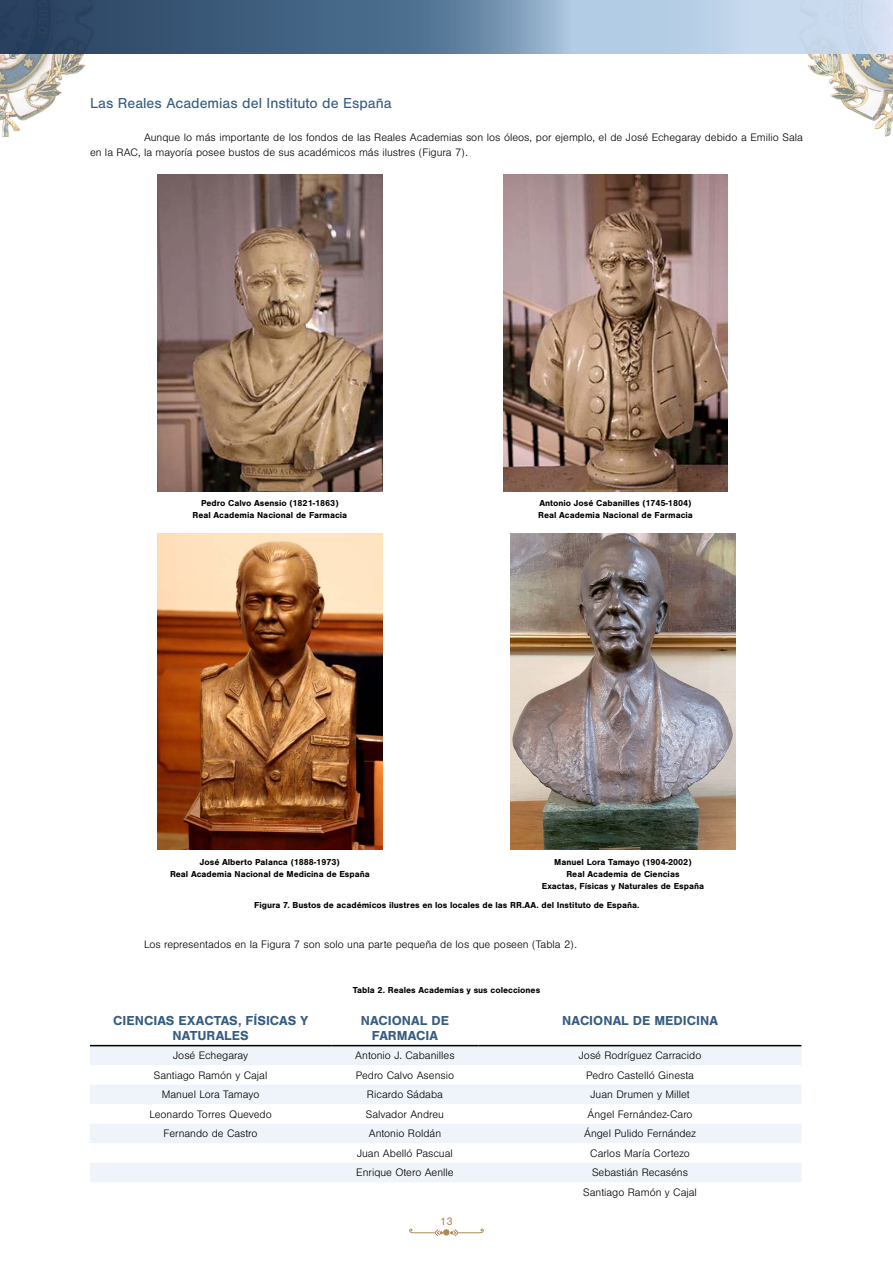
<style>
.page{position:relative;width:893px;height:1263px;background:#fff}
.page>*{position:absolute;margin:0;border:0;box-sizing:border-box;transform-origin:0 0}
.apartados_cuerpo{font:15px "Nimbus San";color:#375d81}
.heading_-_table{font:700 13.5px/15px "Nimbus San";color:#375d81;text-align:center}
.Body_black_-_2nd{font:300 11.25px "Nimbus San";color:#000}
.Body_black{font:300 11.25px/15px "Nimbus San";color:#000}
.t1{font:11.25px "Nimbus San";color:#ad8954}
.Captions{font:700 9px/12px "Nimbus San";color:#000;text-align:center}
</style>
<div class="page">
<img style="left:0;top:54px;width:86px;height:83px">
<img style="left:807px;top:54px;width:86px;height:83px">
<svg style="left:0;top:0;width:893px;height:54px;background:#748faa"></svg>
<svg style="left:409px;top:1229px;width:75px;height:7px"></svg>
<svg style="left:90px;top:1046px;width:711px;height:136px;fill:#eef4f9"></svg>
<hr style="left:90px;top:1045px;width:241px;height:1px;background:#000">
<hr style="left:331px;top:1045px;width:148px;height:1px;background:#000">
<hr style="left:479px;top:1045px;width:322px;height:1px;background:#000">
<img style="left:158px;top:175px;width:224px;height:316px">
<img style="left:503px;top:175px;width:225px;height:316px">
<img style="left:511px;top:533px;width:224px;height:316px">
<img style="left:158px;top:533px;width:224px;height:316px">
<p class="apartados_cuerpo" style="left:90px;top:95px;width:303px">Las Reales Academias del Instituto de España</p>
<p class="Body_black" style="left:90px;top:130px;width:714px;text-indent:54px">Aunque lo más importante de los fondos de las Reales Academias son los óleos, por ejemplo, el de José Echegaray debido a Emilio Sala en la RAC, la mayoría posee bustos de sus académicos más ilustres (Figura 7).</p>
<p class="Captions" style="left:193px;top:497px;width:156px">Pedro Calvo Asensio (1821-1863)<br>Real Academia Nacional de Farmacia</p>
<p class="Captions" style="left:538px;top:497px;width:156px;text-align:left">Antonio José Cabanilles (1745-1804)<br>Real Academia Nacional de Farmacia</p>
<p class="Captions" style="left:170px;top:856px;width:201px">José Alberto Palanca (1888-1973)<br>Real Academia Nacional de Medicina de España</p>
<p class="Captions" style="left:254px;top:899px;width:387px">Figura 7. Bustos de académicos ilustres en los locales de las RR.AA. del Instituto de España.</p>
<p class="Captions" style="left:542px;top:856px;width:164px">Manuel Lora Tamayo (1904-2002)<br>Real Academia de Ciencias<br>Exactas, Físicas y Naturales de España</p>
<p class="Body_black" style="left:144px;top:937px;width:434px">Los representados en la Figura 7 son solo una parte pequeña de los que poseen (Tabla 2).</p>
<p class="Captions" style="left:353px;top:984px;width:189px">Tabla 2. Reales Academias y sus colecciones</p>
<p class="heading_-_table" style="left:113px;top:1013px;width:196px">CIENCIAS EXACTAS, FÍSICAS Y<br>NATURALES</p>
<p class="heading_-_table" style="left:361px;top:1013px;width:90px">NACIONAL DE<br>FARMACIA</p>
<p class="heading_-_table" style="left:562px;top:1013px;width:157px">NACIONAL DE MEDICINA</p>
<p class="Body_black_-_2nd" style="left:173px;top:1049px;width:77px">José Echegaray</p>
<p class="Body_black_-_2nd" style="left:355px;top:1049px;width:101px">Antonio J. Cabanilles</p>
<p class="Body_black_-_2nd" style="left:579px;top:1049px;width:124px">José Rodríguez Carracido</p>
<p class="Body_black_-_2nd" style="left:154px;top:1069px;width:115px">Santiago Ramón y Cajal</p>
<p class="Body_black_-_2nd" style="left:356px;top:1069px;width:100px">Pedro Calvo Asensio</p>
<p class="Body_black_-_2nd" style="left:586px;top:1069px;width:109px">Pedro Castelló Ginesta</p>
<p class="Body_black_-_2nd" style="left:162px;top:1088px;width:99px">Manuel Lora Tamayo</p>
<p class="Body_black_-_2nd" style="left:367px;top:1088px;width:78px">Ricardo Sádaba</p>
<p class="Body_black_-_2nd" style="left:590px;top:1088px;width:101px">Juan Drumen y Millet</p>
<p class="Body_black_-_2nd" style="left:149px;top:1108px;width:124px">Leonardo Torres Quevedo</p>
<p class="Body_black_-_2nd" style="left:366px;top:1108px;width:80px">Salvador Andreu</p>
<p class="Body_black_-_2nd" style="left:587px;top:1108px;width:107px">Ángel Fernández-Caro</p>
<p class="Body_black_-_2nd" style="left:164px;top:1127px;width:95px">Fernando de Castro</p>
<p class="Body_black_-_2nd" style="left:369px;top:1127px;width:74px">Antonio Roldán</p>
<p class="Body_black_-_2nd" style="left:584px;top:1127px;width:113px">Ángel Pulido Fernández</p>
<p class="Body_black_-_2nd" style="left:357px;top:1147px;width:97px">Juan Abelló Pascual</p>
<p class="Body_black_-_2nd" style="left:590px;top:1147px;width:101px">Carlos María Cortezo</p>
<p class="Body_black_-_2nd" style="left:356px;top:1166px;width:99px">Enrique Otero Aenlle</p>
<p class="Body_black_-_2nd" style="left:592px;top:1166px;width:97px">Sebastián Recaséns</p>
<p class="Body_black_-_2nd" style="left:583px;top:1186px;width:115px">Santiago Ramón y Cajal</p>
<p class="t1" style="left:440px;top:1215px;width:14px">13</p>
</div>
